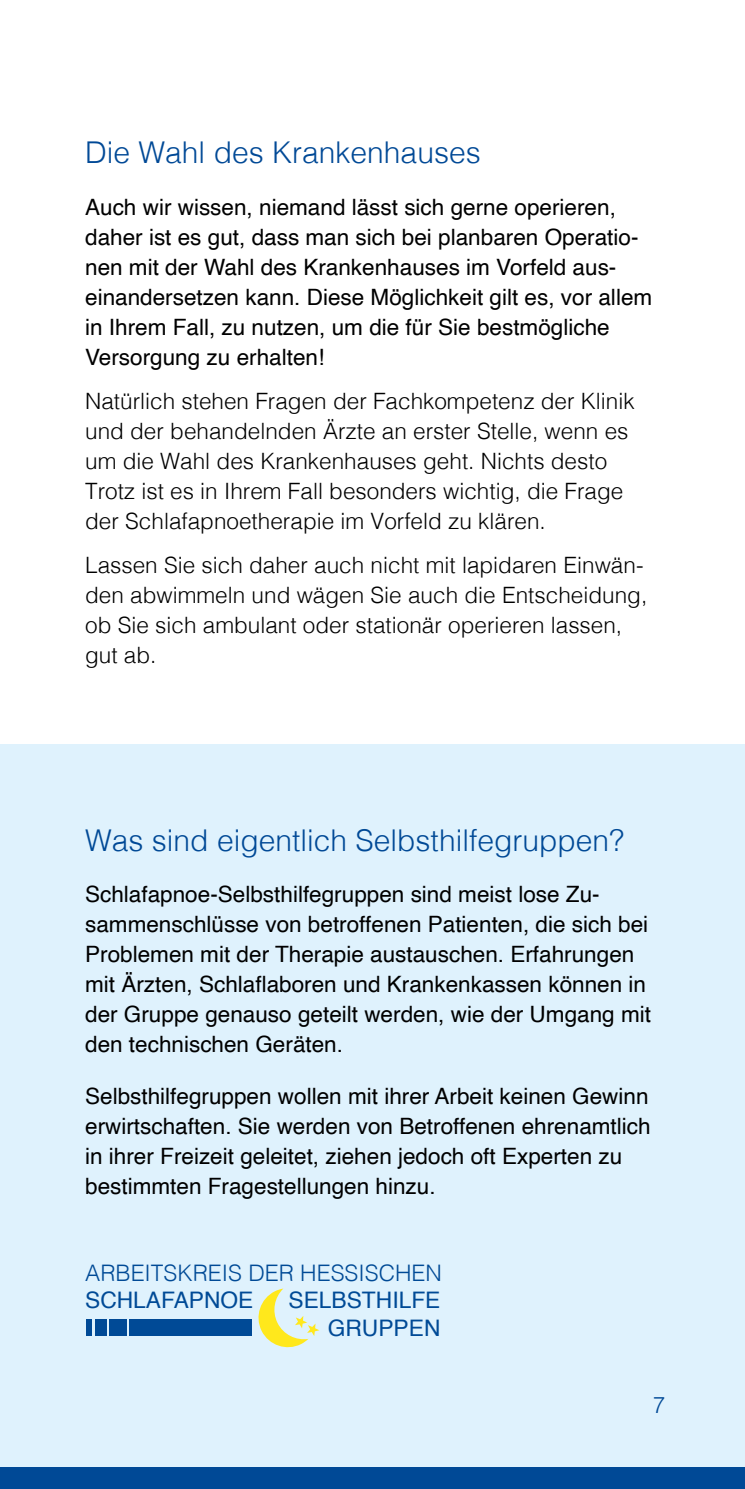
<style>
.page{position:relative;width:745px;height:1489px;background:#fff}
.page>*{position:absolute;margin:0;border:0;box-sizing:border-box;transform-origin:0 0}
.t1{font:300 30px "Helvetica";color:#004996}
.t2{font:22.75px/27.2px "Helvetica";color:#004a96;text-align:right}
.t3{font:300 22.75px "Helvetica";color:#004a96}
.t4{font:22.5px/30px "Helvetica";color:#000}
.t5{font:300 22.5px/30px "Helvetica";color:#000}
.t6{font:300 22.5px "Helvetica";color:#004996}
</style>
<div class="page">
<div style="left:0;top:744px;width:744px;height:744px;background:#dff2fd"></div>
<div style="left:0;top:1467px;width:744px;height:21px;background:#004996"></div>
<div style="left:129px;top:1319px;width:123px;height:16px;background:#004a96"></div>
<div style="left:86px;top:1319px;width:6px;height:16px;background:#004a96"></div>
<div style="left:95px;top:1319px;width:11px;height:16px;background:#004a96"></div>
<div style="left:109px;top:1319px;width:17px;height:16px;background:#004a96"></div>
<svg style="left:258px;top:1288px;width:61px;height:60px"></svg>
<h1 class="t1" style="left:85px;top:127px;width:397px">Die Wahl des Krankenhauses</h1>
<p class="t4" style="left:85px;top:192px;width:568px">Auch wir wissen, niemand lässt sich gerne operieren, daher ist es gut, dass man sich bei planbaren Operatio&shy;nen mit der Wahl des Krankenhauses im Vorfeld aus&shy;einandersetzen kann. Diese Möglichkeit gilt es, vor allem in Ihrem Fall, zu nutzen, um die für Sie bestmögliche Versorgung zu erhalten!</p>
<p class="t5" style="left:85px;top:384px;width:550px">Natürlich stehen Fragen der Fachkompetenz der Klinik und der behandelnden Ärzte an erster Stelle, wenn es um die Wahl des Krankenhauses geht. Nichts desto Trotz ist es in Ihrem Fall besonders wichtig, die Frage der Schlafapnoetherapie im Vorfeld zu klären.</p>
<p class="t5" style="left:85px;top:548px;width:563px">Lassen Sie sich daher auch nicht mit lapidaren Einwän&shy;den abwimmeln und wägen Sie auch die Entscheidung, ob Sie sich ambulant oder stationär operieren lassen, gut ab.</p>
<h1 class="t1" style="left:85px;top:814px;width:540px">Was sind eigentlich Selbsthilfegruppen?</h1>
<p class="t4" style="left:85px;top:880px;width:567px">Schlafapnoe-Selbsthilfegruppen sind meist lose Zu&shy;sammenschlüsse von betroffenen Patienten, die sich bei Problemen mit der Therapie austauschen. Erfahrungen mit Ärzten, Schlaflaboren und Krankenkassen können in der Gruppe genauso geteilt werden, wie der Umgang mit den technischen Geräten.</p>
<p class="t4" style="left:85px;top:1081px;width:566px">Selbsthilfegruppen wollen mit ihrer Arbeit keinen Gewinn erwirtschaften. Sie werden von Betroffenen ehrenamtlich in ihrer Freizeit geleitet, ziehen jedoch oft Experten zu bestimmten Fragestellungen hinzu.</p>
<p class="t3" style="left:85px;top:1253px;width:358px">ARBEITSKREIS DER HESSISCHEN</p>
<p class="t2" style="left:85px;top:1287px;width:170px">SCHLAFAPNOE</p>
<p class="t2" style="left:288px;top:1287px;width:153px">SELBSTHILFE<br>GRUPPEN</p>
<p class="t6" style="left:652px;top:1385px;width:14px">7</p>
</div>
